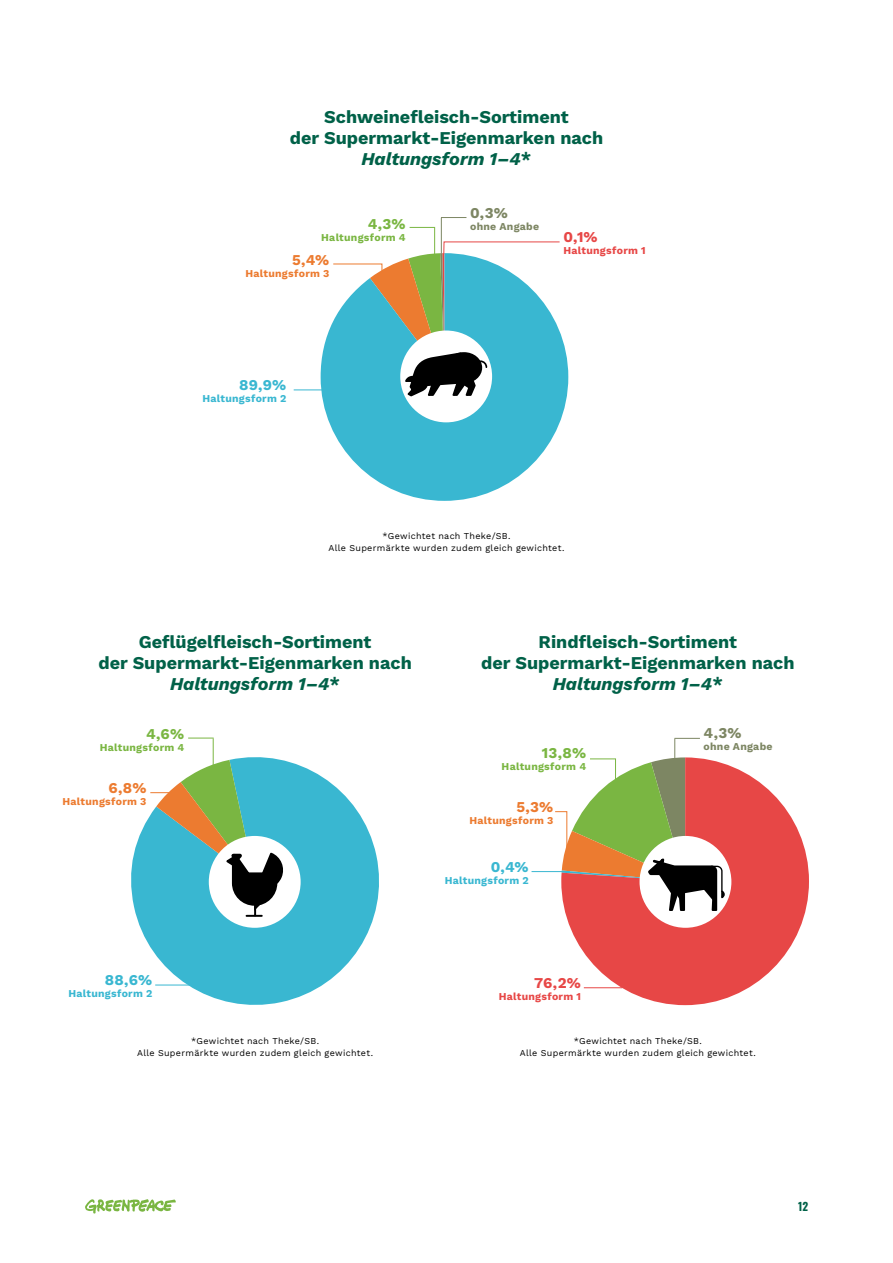
<style>
.page{position:relative;width:893px;height:1263px;background:#fff}
.page>*{position:absolute;margin:0;border:0;box-sizing:border-box;transform-origin:0 0}
.t1{font:18px/21px "Work Sans";color:#006148;text-align:center}
.t2{font:15px "Work Sans";color:#39b7d1}
.t3{font:15px "Work Sans";color:#7ab642}
.t4{font:15px "Work Sans";color:#ec7b30}
.t5{font:15px "Work Sans";color:#e74746}
.t6{font:15px "Work Sans";color:#7d8663}
.t7{font:11.25px "Zodiac Sans";color:#006148}
.t8{font:10.5px "Work Sans";letter-spacing:.025em;color:#7ab642}
.t9{font:10.5px "Work Sans";letter-spacing:.03em;color:#ec7b30}
.t10{font:10.5px "Work Sans";letter-spacing:.025em;color:#39b7d1}
.t11{font:10.5px "Work Sans";letter-spacing:.025em;color:#e74746}
.t12{font:10.5px "Work Sans";letter-spacing:.025em;color:#7d8663}
.t13{font:9px/12px "Work Sans";letter-spacing:.035em;color:#000;text-align:center}
.s1{font-style:italic}
</style>
<div class="page">
<svg style="left:321px;top:324px;width:247px;height:177px;fill:#39b7d1"></svg>
<svg style="left:131px;top:746px;width:248px;height:259px;fill:#39b7d1"></svg>
<div style="left:561px;top:757px;width:248px;height:248px;background:#e74746;border-radius:123px"></div>
<div style="left:639px;top:836px;width:92px;height:92px;background:#fff;border-radius:50%"></div>
<div style="left:209px;top:836px;width:92px;height:92px;background:#fff;border-radius:50%"></div>
<hr style="left:150px;top:792px;width:35px;height:1px;background:#ec7b30">
<svg style="left:188px;top:738px;width:25px;height:1px"></svg>
<hr style="left:213px;top:738px;width:1px;height:34px;background:#7ab642">
<hr style="left:584px;top:987px;width:38px;height:1px;background:#e74746">
<hr style="left:531px;top:871px;width:39px;height:1px;background:#39b7d1">
<svg style="left:156px;top:760px;width:128px;height:157px"></svg>
<div style="left:400px;top:330px;width:92px;height:92px;background:#fff;border-radius:50%"></div>
<hr style="left:294px;top:389px;width:38px;height:1px;background:#39b7d1">
<hr style="left:155px;top:985px;width:38px;height:1px;background:#39b7d1">
<svg style="left:441px;top:217px;width:25px;height:1px"></svg>
<hr style="left:441px;top:218px;width:1px;height:35px;background:#7d8663">
<svg style="left:410px;top:227px;width:25px;height:1px"></svg>
<hr style="left:434px;top:228px;width:1px;height:31px;background:#7ab642">
<svg style="left:332px;top:241px;width:228px;height:156px"></svg>
<svg style="left:554px;top:738px;width:171px;height:174px"></svg>
<svg style="left:85px;top:1199px;width:91px;height:14px"></svg>
<p class="t1" style="left:290px;top:105px;width:315px">Schweinefleisch-Sortiment<br>der Supermarkt-Eigenmarken nach<br><span class="s1">Haltungsform 1–4</span>*</p>
<p class="t6" style="left:470px;top:201px;width:39px">0,3%</p>
<p class="t3" style="left:368px;top:213px;width:40px">4,3%</p>
<p class="t12" style="left:470px;top:218px;width:70px">ohne Angabe</p>
<p class="t8" style="left:321px;top:230px;width:86px">Haltungsform 4</p>
<p class="t4" style="left:292px;top:248px;width:39px">5,4%</p>
<p class="t9" style="left:245px;top:265px;width:85px">Haltungsform 3</p>
<p class="t5" style="left:563px;top:225px;width:36px">0,1%</p>
<p class="t11" style="left:563px;top:242px;width:84px">Haltungsform 1</p>
<p class="t2" style="left:239px;top:373px;width:49px">89,9%</p>
<p class="t10" style="left:202px;top:390px;width:85px">Haltungsform 2</p>
<p class="t13" style="left:328px;top:529px;width:238px">*Gewichtet nach Theke/SB.<br>Alle Supermärkte wurden zudem gleich gewichtet.</p>
<p class="t1" style="left:98px;top:630px;width:315px">Geflügelfleisch-Sortiment<br>der Supermarkt-Eigenmarken nach<br><span class="s1">Haltungsform 1–4</span>*</p>
<p class="t1" style="left:481px;top:630px;width:315px">Rindfleisch-Sortiment<br>der Supermarkt-Eigenmarken nach<br><span class="s1">Haltungsform 1–4</span>*</p>
<p class="t3" style="left:146px;top:722px;width:40px">4,6%</p>
<p class="t8" style="left:100px;top:739px;width:86px">Haltungsform 4</p>
<p class="t4" style="left:108px;top:777px;width:39px">6,8%</p>
<p class="t9" style="left:62px;top:794px;width:85px">Haltungsform 3</p>
<p class="t2" style="left:105px;top:969px;width:49px">88,6%</p>
<p class="t10" style="left:68px;top:986px;width:85px">Haltungsform 2</p>
<p class="t3" style="left:542px;top:741px;width:46px">13,8%</p>
<p class="t8" style="left:502px;top:758px;width:86px">Haltungsform 4</p>
<p class="t4" style="left:516px;top:796px;width:39px">5,3%</p>
<p class="t9" style="left:469px;top:813px;width:85px">Haltungsform 3</p>
<p class="t2" style="left:491px;top:855px;width:39px">0,4%</p>
<p class="t10" style="left:445px;top:872px;width:85px">Haltungsform 2</p>
<p class="t5" style="left:534px;top:971px;width:48px">76,2%</p>
<p class="t11" style="left:499px;top:988px;width:84px">Haltungsform 1</p>
<p class="t6" style="left:704px;top:722px;width:40px">4,3%</p>
<p class="t12" style="left:704px;top:739px;width:70px">ohne Angabe</p>
<p class="t13" style="left:137px;top:1034px;width:238px">*Gewichtet nach Theke/SB.<br>Alle Supermärkte wurden zudem gleich gewichtet.</p>
<p class="t13" style="left:520px;top:1034px;width:238px">*Gewichtet nach Theke/SB.<br>Alle Supermärkte wurden zudem gleich gewichtet.</p>
<p class="t7" style="left:798px;top:1200px;width:12px">12</p>
</div>
